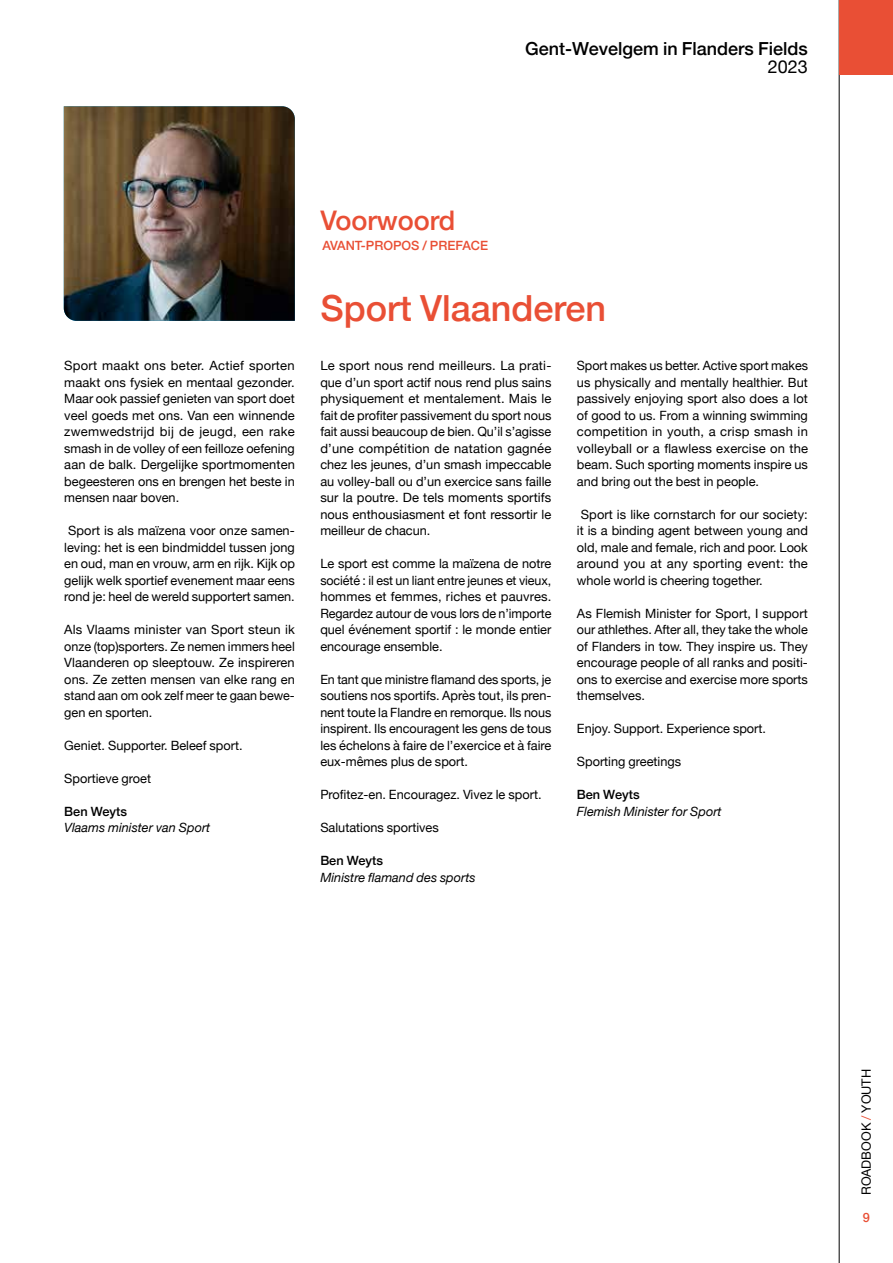
<style>
.page{position:relative;width:893px;height:1263px;background:#fff}
.page>*{position:absolute;margin:0;border:0;box-sizing:border-box;transform-origin:0 0}
.t1{font:500 36px "Helvetica Neue";color:#e94f35}
.t2{font:500 27px "Helvetica Neue";color:#e94f35}
.t3{font:500 18px "Helvetica Neue";color:#000}
.t4{font:18px "Helvetica Neue";color:#000}
.t5{font:12.75px/16.5px "Helvetica Neue";color:#000;text-align:justify}
.t6{font:italic 12.75px "Helvetica Neue";color:#000}
.t7{font:500 12.75px "Helvetica Neue";color:#000}
.t8{font:500 12.75px "Helvetica Neue";color:#e94f35}
.s1{color:#e94f35}
</style>
<div class="page">
<hr style="left:839px;top:0;width:1px;height:1263px;background:#000">
<div style="left:839px;top:0;width:54px;height:74px;background:#e94f35"></div>
<img style="left:64px;top:106px;width:231px;height:215px">
<h3 class="t3" style="left:525px;top:34px;width:284px">Gent-Wevelgem in Flanders Fields</h3>
<h3 class="t4" style="left:768px;top:53px;width:42px">2023</h3>
<p class="t5" style="left:64px;top:358px;width:232px">Sport maakt ons beter. Actief sporten maakt ons fysiek en mentaal gezonder.<br>Maar ook passief genieten van sport doet veel goeds met ons. Van een winnende zwemwedstrijd bij de jeugd, een rake smash in de volley of een feilloze oefening aan de balk. Dergelijke sportmomenten begeesteren ons en brengen het beste in mensen naar boven.</p>
<p class="t5" style="left:64px;top:523px;width:232px;text-align:center">Sport is als maïzena voor onze samen&shy;leving: het is een bindmiddel tussen jong en oud, man en vrouw, arm en rijk. Kijk op gelijk welk sportief evenement maar eens rond je: heel de wereld supportert samen.</p>
<p class="t5" style="left:64px;top:622px;width:232px">Als Vlaams minister van Sport steun ik onze (top)sporters. Ze nemen immers heel Vlaanderen op sleeptouw. Ze inspireren ons. Ze zetten mensen van elke rang en stand aan om ook zelf meer te gaan bewe&shy;gen en sporten.</p>
<p class="t5" style="left:64px;top:738px;width:180px">Geniet. Supporter. Beleef sport.</p>
<p class="t5" style="left:64px;top:771px;width:88px">Sportieve groet</p>
<p class="t7" style="left:64px;top:801px;width:64px">Ben Weyts</p>
<p class="t6" style="left:64px;top:819px;width:147px">Vlaams minister van Sport</p>
<h2 class="t2" style="left:320px;top:199px;width:137px">Voorwoord</h2>
<p class="t8" style="left:322px;top:236px;width:167px">AVANT-PROPOS / PREFACE</p>
<h1 class="t1" style="left:320px;top:279px;width:287px">Sport Vlaanderen</h1>
<p class="t5" style="left:320px;top:358px;width:233px">Le sport nous rend meilleurs. La prati&shy;que d’un sport actif nous rend plus sains physiquement et mentalement. Mais le fait de profiter passivement du sport nous fait aussi beaucoup de bien. Qu’il s’agisse d’une compétition de natation gagnée chez les jeunes, d’un smash impeccable au volley-ball ou d’un exercice sans faille sur la poutre. De tels moments sportifs nous enthousiasment et font ressortir le meilleur de chacun.</p>
<p class="t5" style="left:320px;top:556px;width:233px">Le sport est comme la maïzena de notre société : il est un liant entre jeunes et vieux, hommes et femmes, riches et pauvres.<br>Regardez autour de vous lors de n’importe quel événement sportif : le monde entier encourage ensemble.</p>
<p class="t5" style="left:320px;top:672px;width:233px">En tant que ministre flamand des sports, je soutiens nos sportifs. Après tout, ils pren&shy;nent toute la Flandre en remorque. Ils nous inspirent. Ils encouragent les gens de tous les échelons à faire de l’exercice et à faire eux-mêmes plus de sport.</p>
<p class="t5" style="left:320px;top:787px;width:223px">Profitez-en. Encouragez. Vivez le sport.</p>
<p class="t5" style="left:320px;top:820px;width:120px">Salutations sportives</p>
<p class="t7" style="left:320px;top:850px;width:64px">Ben Weyts</p>
<p class="t6" style="left:320px;top:868px;width:157px">Ministre flamand des sports</p>
<p class="t5" style="left:577px;top:358px;width:233px">Sport makes us better. Active sport makes us physically and mentally healthier. But passively enjoying sport also does a lot of good to us. From a winning swimming competition in youth, a crisp smash in volleyball or a flawless exercise on the beam. Such sporting moments inspire us and bring out the best in people.</p>
<p class="t5" style="left:577px;top:507px;width:233px;text-indent:4px">Sport is like cornstarch for our society: it is a binding agent between young and old, male and female, rich and poor. Look around you at any sporting event: the whole world is cheering together.</p>
<p class="t5" style="left:577px;top:606px;width:233px">As Flemish Minister for Sport, I support our athlethes. After all, they take the whole of Flanders in tow. They inspire us. They encourage people of all ranks and positi&shy;ons to exercise and exercise more sports themselves.</p>
<p class="t5" style="left:577px;top:721px;width:191px">Enjoy. Support. Experience sport.</p>
<p class="t5" style="left:577px;top:754px;width:106px">Sporting greetings</p>
<p class="t7" style="left:577px;top:784px;width:64px">Ben Weyts</p>
<p class="t6" style="left:577px;top:802px;width:146px">Flemish Minister for Sport</p>
<p class="t5" style="left:859px;top:1195px;width:128px;rotate:-90deg">ROADBOOK <span class="s1">/</span> YOUTH</p>
<p class="t8" style="left:863px;top:1207px;width:9px">9</p>
</div>
